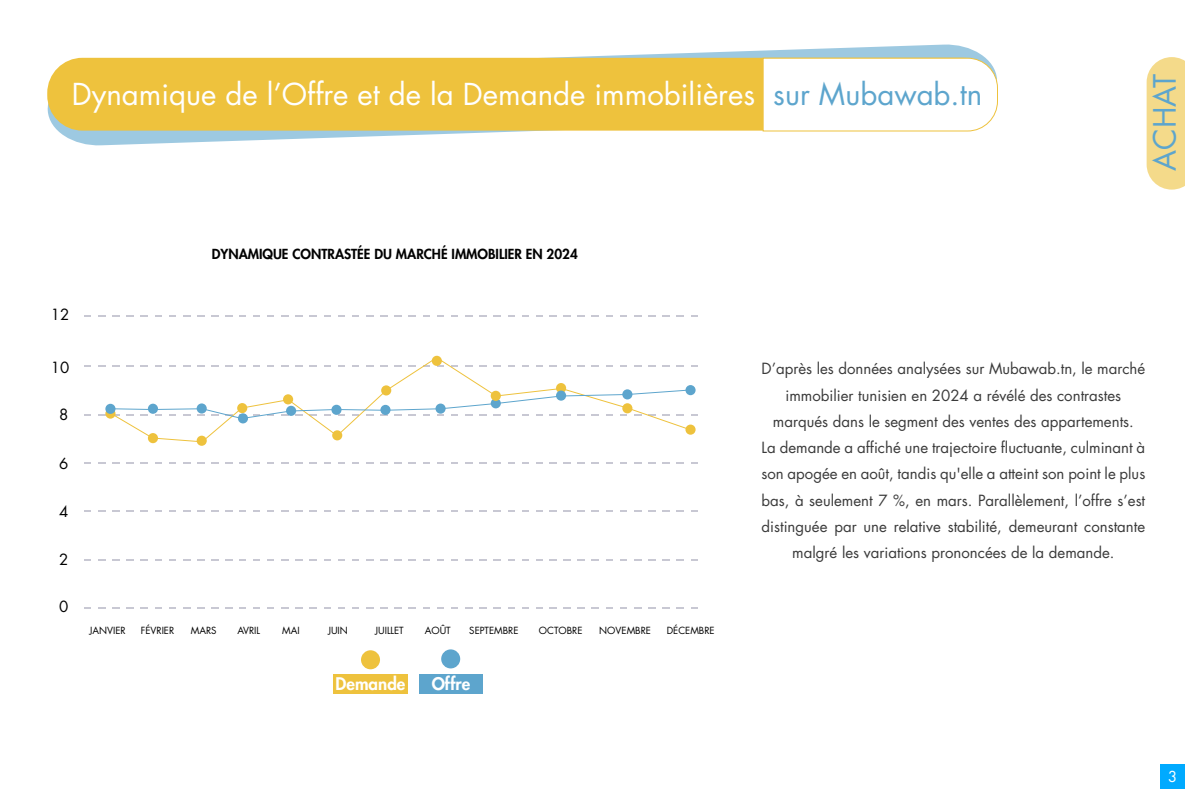
<style>
.page{position:relative;width:1185px;height:789px;background:#fff}
.page>*{position:absolute;margin:0;border:0;box-sizing:border-box;transform-origin:0 0}
.t1{font:30px "Futura LT";color:#5da5cd}
.t2{font:29.4px "Futura LT";color:#fff}
.t3{font:800 16.95px "Futura LT";color:#fff}
.t4{font:15px/26.2px "Futura LT";color:#3a3a3a;text-align:center}
.t5{font:15px "Futura LT";color:#000}
.t6{font:14.7px "Futura LT";color:#fff}
.t7{font:800 13.5px "Futura LT";color:#000}
.t8{font:9.6px "Futura LT";color:#000}
.s1{color:#5da5cd}
</style>
<div class="page">
<div style="left:441px;top:649px;width:19px;height:19px;background:#5da5cd;border-radius:50%"></div>
<div style="left:419px;top:673px;width:64px;height:20px;background:#5da5cd"></div>
<div style="left:361px;top:650px;width:19px;height:19px;background:#eec23d;border-radius:50%"></div>
<div style="left:334px;top:673px;width:74px;height:20px;background:#eec23d"></div>
<div style="left:1147px;top:57px;width:38px;height:132px;background:#f4da8a"></div>
<svg style="left:48px;top:45px;width:936px;height:100px"></svg>
<div style="left:47px;top:58px;width:951px;height:72px;background:#eec23d;border-radius:35px"></div>
<div style="left:1160px;top:764px;width:25px;height:24px;background:#0af"></div>
<svg style="left:282px;top:510px;width:7px;height:2px"></svg>
<svg style="left:296px;top:510px;width:7px;height:2px"></svg>
<svg style="left:268px;top:510px;width:6px;height:2px"></svg>
<svg style="left:254px;top:510px;width:6px;height:2px"></svg>
<svg style="left:240px;top:510px;width:6px;height:2px"></svg>
<svg style="left:225px;top:510px;width:7px;height:2px"></svg>
<svg style="left:310px;top:510px;width:7px;height:2px"></svg>
<svg style="left:366px;top:510px;width:8px;height:2px"></svg>
<svg style="left:352px;top:510px;width:7px;height:2px"></svg>
<svg style="left:338px;top:510px;width:7px;height:2px"></svg>
<svg style="left:324px;top:510px;width:7px;height:2px"></svg>
<svg style="left:197px;top:510px;width:7px;height:2px"></svg>
<svg style="left:112px;top:510px;width:8px;height:2px"></svg>
<svg style="left:126px;top:510px;width:8px;height:2px"></svg>
<svg style="left:140px;top:510px;width:8px;height:2px"></svg>
<svg style="left:84px;top:510px;width:7px;height:2px"></svg>
<svg style="left:211px;top:510px;width:7px;height:2px"></svg>
<svg style="left:98px;top:510px;width:8px;height:2px"></svg>
<svg style="left:155px;top:510px;width:7px;height:2px"></svg>
<svg style="left:380px;top:510px;width:8px;height:2px"></svg>
<svg style="left:183px;top:510px;width:7px;height:2px"></svg>
<svg style="left:169px;top:510px;width:7px;height:2px"></svg>
<svg style="left:606px;top:510px;width:7px;height:2px"></svg>
<svg style="left:592px;top:510px;width:7px;height:2px"></svg>
<svg style="left:620px;top:510px;width:7px;height:2px"></svg>
<svg style="left:550px;top:510px;width:7px;height:2px"></svg>
<svg style="left:564px;top:510px;width:7px;height:2px"></svg>
<svg style="left:634px;top:510px;width:8px;height:2px"></svg>
<svg style="left:578px;top:510px;width:7px;height:2px"></svg>
<svg style="left:648px;top:510px;width:8px;height:2px"></svg>
<svg style="left:691px;top:510px;width:7px;height:2px"></svg>
<svg style="left:677px;top:510px;width:7px;height:2px"></svg>
<svg style="left:663px;top:510px;width:7px;height:2px"></svg>
<svg style="left:522px;top:510px;width:6px;height:2px"></svg>
<svg style="left:451px;top:510px;width:7px;height:2px"></svg>
<svg style="left:437px;top:510px;width:7px;height:2px"></svg>
<svg style="left:465px;top:510px;width:7px;height:2px"></svg>
<svg style="left:408px;top:510px;width:8px;height:2px"></svg>
<svg style="left:423px;top:510px;width:7px;height:2px"></svg>
<svg style="left:493px;top:510px;width:7px;height:2px"></svg>
<svg style="left:508px;top:510px;width:6px;height:2px"></svg>
<svg style="left:394px;top:510px;width:8px;height:2px"></svg>
<svg style="left:479px;top:510px;width:7px;height:2px"></svg>
<svg style="left:536px;top:510px;width:6px;height:2px"></svg>
<svg style="left:112px;top:356px;width:579px;height:86px"></svg>
<div style="left:148px;top:433px;width:10px;height:10px;background:#eec23d;border-radius:50%"></div>
<div style="left:197px;top:435px;width:10px;height:10px;background:#eec23d;border-radius:50%"></div>
<div style="left:332px;top:430px;width:10px;height:10px;background:#eec23d;border-radius:50%"></div>
<svg style="left:381px;top:385px;width:10px;height:10px"></svg>
<div style="left:432px;top:355px;width:10px;height:11px;background:#eec23d;border-radius:50%"></div>
<div style="left:556px;top:383px;width:10px;height:10px;background:#eec23d;border-radius:50%"></div>
<div style="left:685px;top:424px;width:11px;height:10px;background:#eec23d;border-radius:50%"></div>
<svg style="left:98px;top:389px;width:593px;height:30px"></svg>
<div style="left:105px;top:403px;width:11px;height:11px;background:#5da5cd;border-radius:50%"></div>
<div style="left:148px;top:403px;width:10px;height:10px;background:#5da5cd;border-radius:50%"></div>
<div style="left:197px;top:403px;width:10px;height:10px;background:#5da5cd;border-radius:50%"></div>
<div style="left:238px;top:413px;width:10px;height:10px;background:#5da5cd;border-radius:50%"></div>
<div style="left:286px;top:405px;width:10px;height:11px;background:#5da5cd;border-radius:50%"></div>
<div style="left:331px;top:404px;width:11px;height:10px;background:#5da5cd;border-radius:50%"></div>
<svg style="left:380px;top:404px;width:11px;height:11px"></svg>
<div style="left:436px;top:403px;width:10px;height:10px;background:#5da5cd;border-radius:50%"></div>
<div style="left:491px;top:390px;width:10px;height:11px;background:#eec23d;border-radius:50%"></div>
<div style="left:556px;top:390px;width:10px;height:10px;background:#5da5cd;border-radius:50%"></div>
<div style="left:622px;top:389px;width:10px;height:10px;background:#5da5cd;border-radius:50%"></div>
<div style="left:685px;top:385px;width:11px;height:10px;background:#5da5cd;border-radius:50%"></div>
<svg style="left:762px;top:57px;width:236px;height:75px;background:#fdfbf5"></svg>
<h2 class="t2" style="left:72px;top:75px;width:912px">Dynamique de l’Offre et de la Demande immobilières <span class="s1">sur Mubawab.tn</span></h2>
<p class="t5" style="left:51px;top:305px;width:20px">12</p>
<p class="t7" style="left:212px;top:245px;width:368px">DYNAMIQUE CONTRASTÉE DU MARCHÉ IMMOBILIER EN 2024</p>
<h1 class="t1" style="left:1146px;top:171px;width:98px;rotate:-90deg">ACHAT</h1>
<p class="t5" style="left:51px;top:358px;width:20px">10</p>
<p class="t5" style="left:59px;top:405px;width:11px">8</p>
<p class="t5" style="left:59px;top:453px;width:11px">6</p>
<p class="t5" style="left:59px;top:501px;width:11px">4</p>
<p class="t5" style="left:59px;top:549px;width:11px">2</p>
<p class="t5" style="left:59px;top:597px;width:11px">0</p>
<p class="t8" style="left:89px;top:624px;width:38px">JANVIER</p>
<p class="t8" style="left:141px;top:624px;width:35px">FÉVRIER</p>
<p class="t8" style="left:191px;top:624px;width:27px">MARS</p>
<p class="t8" style="left:237px;top:624px;width:24px">AVRIL</p>
<p class="t8" style="left:282px;top:624px;width:19px">MAI</p>
<p class="t8" style="left:328px;top:624px;width:21px">JUIN</p>
<p class="t8" style="left:375px;top:624px;width:30px">JUILLET</p>
<p class="t8" style="left:425px;top:624px;width:28px">AOÛT</p>
<p class="t8" style="left:469px;top:624px;width:51px">SEPTEMBRE</p>
<p class="t3" style="left:336px;top:671px;width:71px">Demande</p>
<p class="t3" style="left:432px;top:671px;width:40px">Offre</p>
<p class="t8" style="left:539px;top:624px;width:45px">OCTOBRE</p>
<p class="t8" style="left:599px;top:624px;width:53px">NOVEMBRE</p>
<p class="t8" style="left:667px;top:624px;width:49px">DÉCEMBRE</p>
<p class="t4" style="left:762px;top:355px;width:385px">D’après les données analysées sur Mubawab.tn, le marché immobilier tunisien en 2024 a révélé des contrastes marqués dans le segment des ventes des appartements.<br>La demande a affiché une trajectoire fluctuante, culminant à son apogée en août, tandis qu'elle a atteint son point le plus bas, à seulement 7 %, en mars. Parallèlement, l’offre s’est distinguée par une relative stabilité, demeurant constante malgré les variations prononcées de la demande.</p>
<p class="t6" style="left:1168px;top:766px;width:11px">3</p>
</div>
